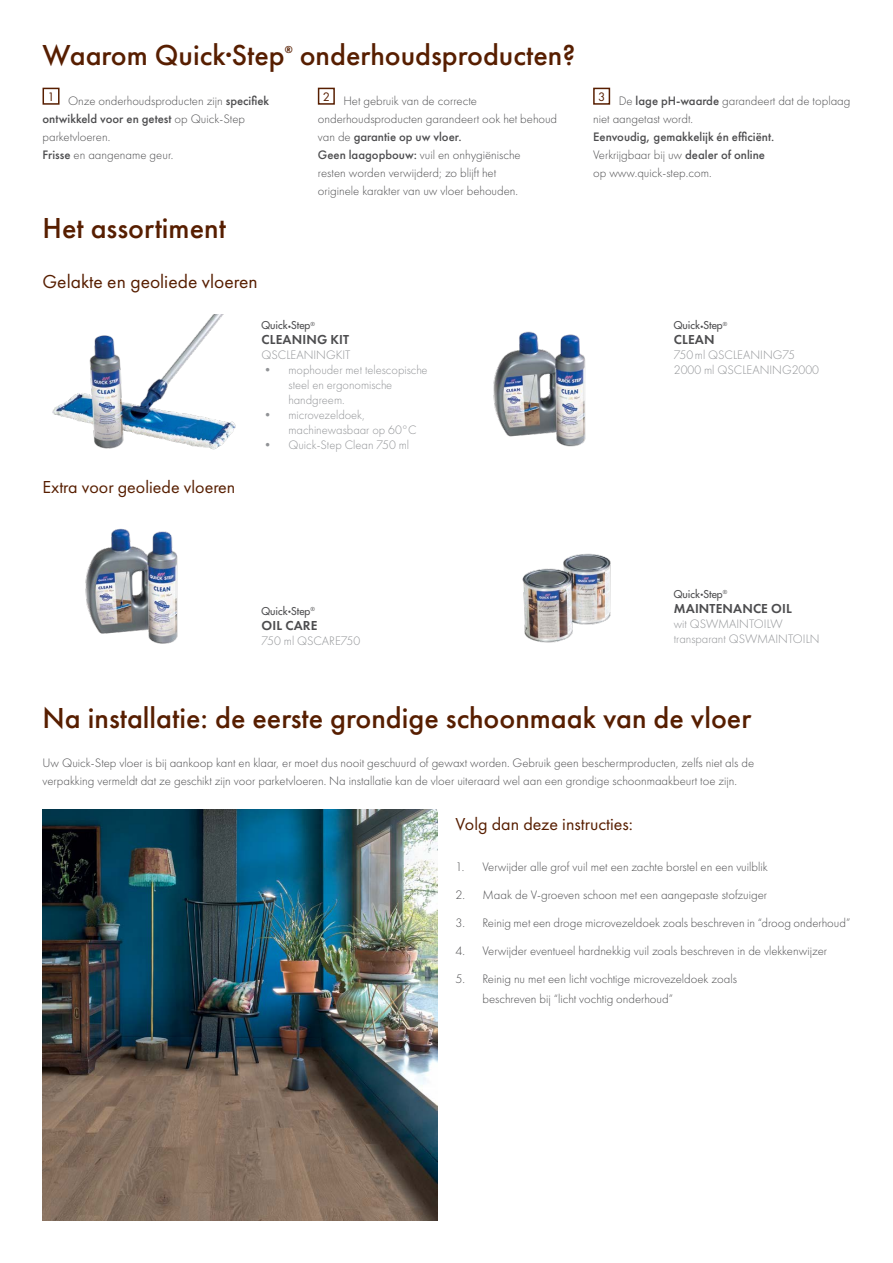
<style>
.page{position:relative;width:893px;height:1263px;background:#fff}
.page>*{position:absolute;margin:0;border:0;box-sizing:border-box;transform-origin:0 0}
.BIG_TITLE_20_25{font:500 30px "Futura PT";color:#571e00}
.BIG_TITLE_20_25-2{font:19.5px "Futura PT";color:#571e00}
.TITLE_16_30{font:18px "Futura PT";color:#571e00}
.PRODUCT_NAME{font:600 13.5px "Futura PT";letter-spacing:.01em;color:#4d4d4f}
.Body{font:300 12.75px/18px "Futura PT";color:#4d4d4f}
.PRODUCT_CODE_TEXT{font:300 12.75px/15px "Futura PT";color:#919396}
.Body-2{font:500 12.75px "Futura PT";color:#4d4d4f}
.t1{font:12.75px "Futura PT";color:#571e00}
.QuickStep_7pt{font:500 10.5px "Futura Std";color:#4d4d4f}
.BIG_TITLE_20_25-3{font:10.5px "Futura Dem";color:#571e00}
.s1{font-weight:500}
.s2{font-weight:400;font-size:6px}
</style>
<div class="page">
<img style="left:52px;top:314px;width:184px;height:135px">
<img style="left:85px;top:528px;width:93px;height:116px">
<img style="left:493px;top:331px;width:93px;height:116px">
<img style="left:522px;top:553px;width:89px;height:90px">
<img style="left:43px;top:809px;width:394px;height:411px">
<div style="left:43px;top:88px;width:17px;height:17px;border:2px solid #571e00"></div>
<div style="left:318px;top:88px;width:17px;height:17px;border:2px solid #571e00"></div>
<div style="left:593px;top:88px;width:17px;height:17px;border:2px solid #571e00"></div>
<p class="BIG_TITLE_20_25" style="left:43px;top:37px;width:244px">Waarom Quick·Step</p>
<p class="BIG_TITLE_20_25-3" style="left:285px;top:44px;width:9px">®</p>
<p class="BIG_TITLE_20_25" style="left:300px;top:37px;width:277px">onderhoudsproducten?</p>
<p class="t1" style="left:47px;top:89px;width:9px">1</p>
<p class="t1" style="left:323px;top:89px;width:9px">2</p>
<p class="Body" style="left:43px;top:92px;width:228px;text-indent:26px">Onze onderhoudsproducten zijn <span class="s1">specifiek ontwikkeld voor en getest</span> op Quick-Step parketvloeren.</p>
<p class="Body" style="left:43px;top:146px;width:132px"><span class="s1">Frisse</span> en aangename geur.</p>
<p class="Body" style="left:318px;top:92px;width:241px;text-indent:26px">Het gebruik van de correcte onderhoudsproducten garandeert ook het behoud van de <span class="s1">garantie op uw vloer.</span></p>
<p class="Body" style="left:318px;top:146px;width:204px"><span class="s1">Geen laagopbouw:</span> vuil en onhygiënische resten worden verwijderd; zo blijft het originele karakter van uw vloer behouden.</p>
<p class="BIG_TITLE_20_25" style="left:43px;top:210px;width:185px">Het assortiment</p>
<p class="BIG_TITLE_20_25-2" style="left:43px;top:269px;width:217px">Gelakte en geoliede vloeren</p>
<p class="TITLE_16_30" style="left:43px;top:476px;width:194px">Extra voor geoliede vloeren</p>
<p class="QuickStep_7pt" style="left:261px;top:319px;width:55px">Quick<span class="s2">•</span>Step<sup>®</sup></p>
<p class="PRODUCT_NAME" style="left:262px;top:331px;width:89px">CLEANING KIT</p>
<p class="PRODUCT_CODE_TEXT" style="left:261px;top:348px;width:90px">QSCLEANINGKIT</p>
<p class="PRODUCT_CODE_TEXT" style="left:288px;top:363px;width:141px;text-indent:-27px">• mophouder met telescopische steel en ergonomische handgreem.</p>
<p class="PRODUCT_CODE_TEXT" style="left:288px;top:408px;width:130px;text-indent:-27px">• microvezeldoek, machinewasbaar op 60°C</p>
<p class="PRODUCT_CODE_TEXT" style="left:261px;top:438px;width:149px">• Quick-Step Clean 750 ml</p>
<p class="t1" style="left:598px;top:89px;width:9px">3</p>
<p class="Body" style="left:593px;top:92px;width:259px;text-indent:26px">De <span class="s1">lage pH-waarde</span> garandeert dat de toplaag niet aangetast wordt.</p>
<p class="Body-2" style="left:593px;top:129px;width:183px">Eenvoudig, gemakkelijk én efficiënt.</p>
<p class="Body" style="left:593px;top:146px;width:173px">Verkrijgbaar bij uw <span class="s1">dealer of online </span>op www.quick-step.com.</p>
<p class="QuickStep_7pt" style="left:674px;top:319px;width:55px">Quick<span class="s2">•</span>Step<sup>®</sup></p>
<p class="PRODUCT_NAME" style="left:674px;top:331px;width:42px">CLEAN</p>
<p class="PRODUCT_CODE_TEXT" style="left:674px;top:348px;width:123px">750ml QSCLEANING75</p>
<p class="PRODUCT_CODE_TEXT" style="left:674px;top:363px;width:147px">2000 ml QSCLEANING2000</p>
<p class="QuickStep_7pt" style="left:261px;top:604px;width:55px">Quick<span class="s2">•</span>Step<sup>®</sup></p>
<p class="PRODUCT_NAME" style="left:262px;top:617px;width:57px">OIL CARE</p>
<p class="PRODUCT_CODE_TEXT" style="left:261px;top:633px;width:100px">750 ml QSCARE750</p>
<p class="QuickStep_7pt" style="left:674px;top:587px;width:55px">Quick<span class="s2">•</span>Step<sup>®</sup></p>
<p class="PRODUCT_NAME" style="left:674px;top:600px;width:119px">MAINTENANCE OIL</p>
<p class="PRODUCT_CODE_TEXT" style="left:674px;top:616px;width:111px">wit QSWMAINTOILW</p>
<p class="PRODUCT_CODE_TEXT" style="left:674px;top:631px;width:147px">transparant QSWMAINTOILN</p>
<p class="BIG_TITLE_20_25" style="left:43px;top:700px;width:710px">Na installatie: de eerste grondige schoonmaak van de vloer</p>
<p class="Body" style="left:43px;top:754px;width:713px">Uw Quick-Step vloer is bij aankoop kant en klaar, er moet dus nooit geschuurd of gewaxt worden. Gebruik geen beschermproducten, zelfs niet als de verpakking vermeldt dat ze geschikt zijn voor parketvloeren. Na installatie kan de vloer uiteraard wel aan een grondige schoonmaakbeurt toe zijn.</p>
<p class="TITLE_16_30" style="left:455px;top:814px;width:179px">Volg dan deze instructies:</p>
<p class="Body" style="left:455px;top:858px;width:314px">1. Verwijder alle grof vuil met een zachte borstel en een vuilblik</p>
<p class="Body" style="left:455px;top:886px;width:313px">2. Maak de V-groeven schoon met een aangepaste stofzuiger</p>
<p class="Body" style="left:455px;top:914px;width:396px">3. Reinig met een droge microvezeldoek zoals beschreven in “droog onderhoud”</p>
<p class="Body" style="left:455px;top:942px;width:373px">4. Verwijder eventueel hardnekkig vuil zoals beschreven in de vlekkenwijzer</p>
<p class="Body" style="left:482px;top:969px;width:256px;line-height:19.5px;text-indent:-27px">5. Reinig nu met een licht vochtige microvezeldoek zoals beschreven bij “licht vochtig onderhoud”</p>
</div>
